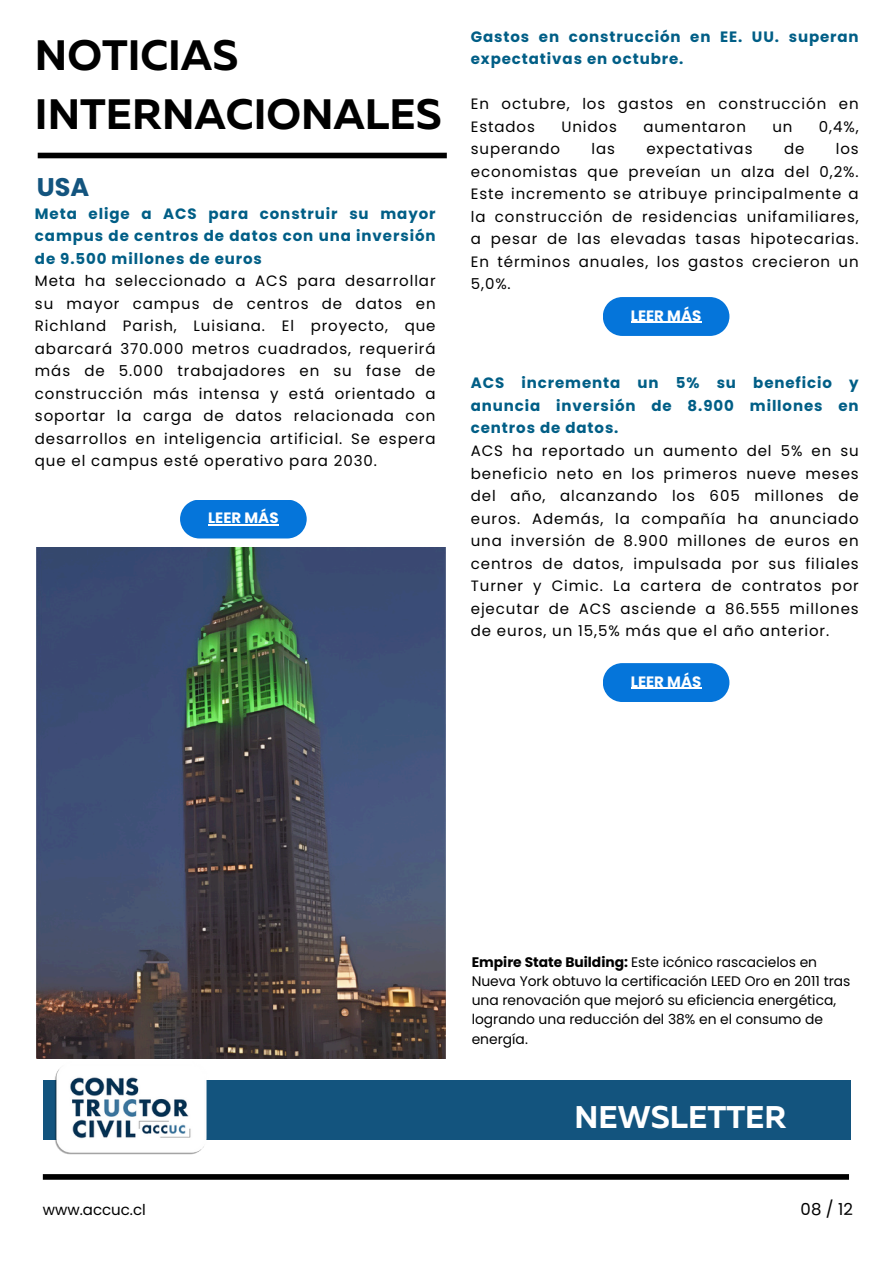
<style>
.page{position:relative;width:894px;height:1264px;background:#fff}
.page>*{position:absolute;margin:0;border:0;box-sizing:border-box;transform-origin:0 0}
.t1{font:700 42.45px/59.1px "Muller";color:#000}
.t2{font:700 31.35px "Muller";color:#fff}
.t3{font:700 25.5px "Poppins";color:#13547e}
.t4{font:16.5px "Poppins";color:#000}
.t5{font:15px/22.5px "Poppins";letter-spacing:.06em;color:#000}
.t6{font:700 15px/22.5px "Poppins";letter-spacing:.06em;color:#005e86}
.t7{font:700 15px "Poppins";color:#fff}
.t8{font:15px "Poppins";color:#000}
.t9{font:13.8px/19.2px "Poppins";color:#000}
.s1{font-weight:700;color:#005e86}
.s2{font-weight:700}
</style>
<div class="page">
<img style="left:37px;top:547px;width:408px;height:511px">
<div style="left:43px;top:1080px;width:807px;height:59px;background:#13547e"></div>
<div style="left:38px;top:153px;width:408px;height:5px;background:#000"></div>
<div style="left:43px;top:1174px;width:805px;height:5px;background:#000"></div>
<img style="left:49px;top:1058px;width:162px;height:97px">
<svg style="left:603px;top:297px;width:126px;height:39px;background:#1980dc"></svg>
<hr style="left:630px;top:322px;width:71px;height:1px;background:#fff">
<svg style="left:180px;top:500px;width:126px;height:38px;background:#177fdc"></svg>
<hr style="left:208px;top:524px;width:70px;height:1px;background:#fff">
<svg style="left:603px;top:663px;width:126px;height:39px;background:#1980dc"></svg>
<hr style="left:630px;top:688px;width:71px;height:1px;background:#fff">
<h3 class="t1" style="left:35px;top:29px;width:408px">NOTICIAS<br>INTERNACIONALES</h3>
<h5 class="t3" style="left:37px;top:169px;width:54px">USA</h5>
<h1 class="t5" style="left:35px;top:202px;width:402px"><span class="s1">Meta elige a ACS para construir su mayor campus de centros de datos con una inversión de 9.500 millones de euros<br></span>Meta ha seleccionado a ACS para desarrollar su mayor campus de centros de datos en Richland Parish, Luisiana. El proyecto, que abarcará 370.000 metros cuadrados, requerirá más de 5.000 trabajadores en su fase de construcción más intensa y está orientado a soportar la carga de datos relacionada con desarrollos en inteligencia artificial. Se espera que el campus esté operativo para 2030.</h1>
<h4 class="t7" style="left:208px;top:507px;width:72px">LEER MÁS</h4>
<h4 class="t6" style="left:470px;top:25px;width:389px">Gastos en construcción en EE. UU. superan expectativas en octubre.</h4>
<h6 class="t5" style="left:470px;top:93px;width:389px">En octubre, los gastos en construcción en<br>Estados</h6>
<h6 class="t5" style="left:561px;top:115px;width:57px">Unidos</h6>
<h6 class="t5" style="left:643px;top:115px;width:104px">aumentaron</h6>
<h6 class="t5" style="left:772px;top:115px;width:22px">un</h6>
<h6 class="t5" style="left:818px;top:115px;width:41px">0,4%,</h6>
<h6 class="t5" style="left:470px;top:138px;width:91px">superando</h6>
<h6 class="t5" style="left:591px;top:138px;width:25px">las</h6>
<h6 class="t5" style="left:646px;top:138px;width:108px">expectativas</h6>
<h6 class="t5" style="left:783px;top:138px;width:22px">de</h6>
<h6 class="t5" style="left:470px;top:138px;width:389px;text-align:justify;text-indent:365px">los economistas que preveían un alza del 0,2%.<br>Este incremento se atribuye principalmente a la construcción de residencias unifamiliares, a pesar de las elevadas tasas hipotecarias.<br>En términos anuales, los gastos crecieron un 5,0%.</h6>
<p class="t7" style="left:630px;top:305px;width:72px">LEER MÁS</p>
<p class="t5" style="left:470px;top:372px;width:389px"><span class="s1">ACS incrementa un 5% su beneficio y anuncia inversión de 8.900 millones en centros de datos.<br></span>ACS ha reportado un aumento del 5% en su beneficio neto en los primeros nueve meses del año, alcanzando los 605 millones de euros. Además, la compañía ha anunciado una inversión de 8.900 millones de euros en centros de datos, impulsada por sus filiales Turner y Cimic. La cartera de contratos por ejecutar de ACS asciende a 86.555 millones de euros, un 15,5% más que el año anterior.</p>
<p class="t7" style="left:630px;top:671px;width:72px">LEER MÁS</p>
<h6 class="t9" style="left:471px;top:952px;width:380px"><span class="s2">Empire State Building:</span> Este icónico rascacielos en Nueva York obtuvo la certificación LEED Oro en 2011 tras una renovación que mejoró su eficiencia energética, logrando una reducción del 38% en el consumo de energía.</h6>
<p class="t2" style="left:574px;top:1104px;width:214px">NEWSLETTER</p>
<h4 class="t8" style="left:43px;top:1198px;width:105px">www.accuc.cl</h4>
<h6 class="t4" style="left:800px;top:1197px;width:54px">08 / 12</h6>
</div>
